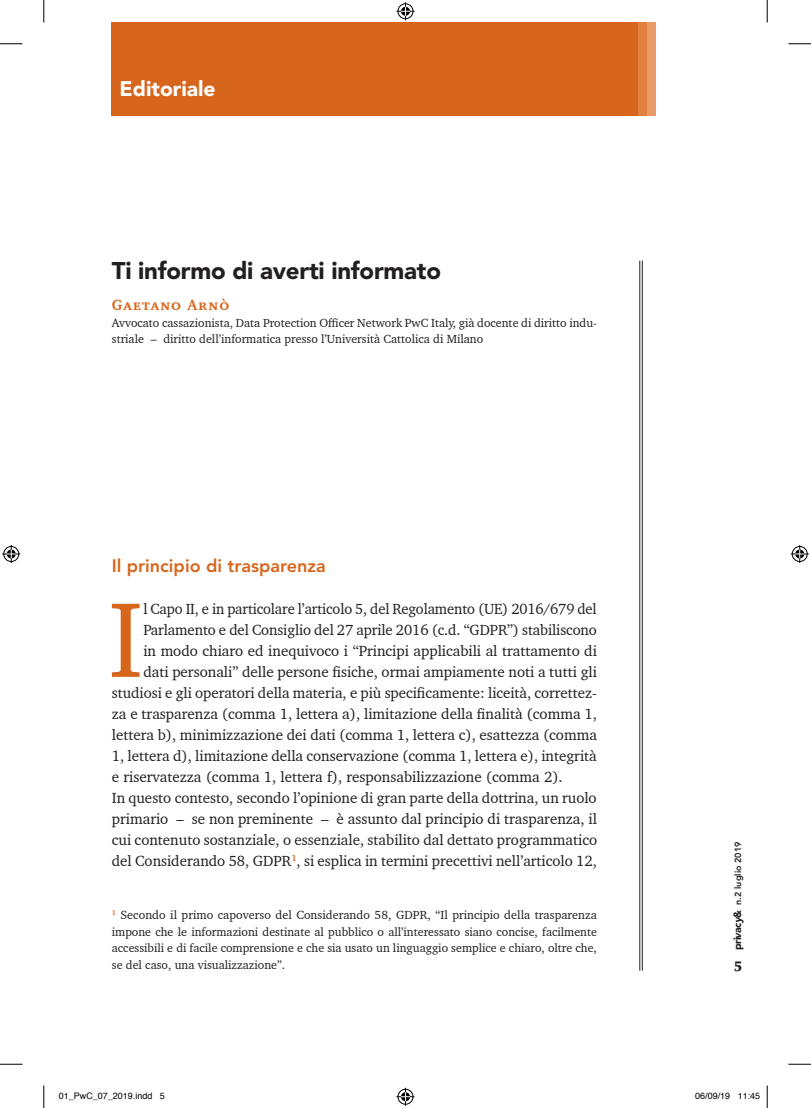
<style>
.page{position:relative;width:811px;height:1108px;background:#fff}
.page>*{position:absolute;margin:0;border:0;box-sizing:border-box;transform-origin:0 0}
.t1{font:108.9px "Charter BT Pro";color:#d8651c}
.t2{font:900 24px "Avenir LT Std";letter-spacing:-.01em;color:#231f20}
.t3{font:900 21px "Avenir LT Std";color:#fff}
.t4{font:800 18px "Avenir LT Std";color:#d8651c}
.t5{font:15px "Charter BT Pro";color:#231f20}
.t6{font:700 15px "Charter BT Pro";letter-spacing:.085em;color:#d8651c}
.t7{font:900 15px "Charter BT Pro";color:#231f20}
.t8{font:12px/16.5px "Charter BT Pro";color:#231f20}
.t9{font:9px "Helvetica";color:#000}
.t10{font:800 9px "Avenir LT Std";color:#231f20}
.s1{font-weight:900;font-size:10.5px}
.s2{font-weight:900;font-style:italic;font-size:10.5px}
</style>
<div class="page">
<hr style="left:642px;top:261px;width:1px;height:710px;background:#231f20">
<hr style="left:639px;top:261px;width:1px;height:710px;background:#231f20">
<div style="left:111px;top:22px;width:527px;height:94px;background:#d8651c"></div>
<div style="left:647px;top:22px;width:8px;height:94px;background:#e99b68"></div>
<div style="left:638px;top:22px;width:9px;height:94px;background:#e08041"></div>
<svg style="left:0;top:44px;width:22px;height:1px"></svg>
<svg style="left:788px;top:44px;width:22px;height:1px"></svg>
<svg style="left:0;top:1064px;width:22px;height:1px"></svg>
<svg style="left:788px;top:1064px;width:22px;height:1px"></svg>
<svg style="left:44px;top:0;width:1px;height:22px"></svg>
<svg style="left:44px;top:1085px;width:1px;height:23px"></svg>
<svg style="left:766px;top:0;width:1px;height:22px"></svg>
<svg style="left:766px;top:1085px;width:1px;height:23px"></svg>
<svg style="left:396px;top:2px;width:18px;height:18px"></svg>
<svg style="left:396px;top:1088px;width:18px;height:18px"></svg>
<svg style="left:2px;top:545px;width:18px;height:18px"></svg>
<svg style="left:790px;top:545px;width:18px;height:18px"></svg>
<p class="t3" style="left:119px;top:76px;width:98px">Editoriale</p>
<p class="t2" style="left:112px;top:256px;width:330px">Ti informo di averti informato</p>
<p class="t6" style="left:112px;top:295px;width:119px">Gaetano Arnò</p>
<p class="t8" style="left:112px;top:314px;width:486px">Avvocato cassazionista, Data Protection Officer Network PwC Italy, già docente di diritto indu&shy;striale – diritto dell’informatica presso l’Università Cattolica di Milano</p>
<p class="t4" style="left:112px;top:555px;width:215px">Il principio di trasparenza</p>
<p class="t1" style="left:108px;top:570px;width:37px">I</p>
<p class="t5" style="left:143px;top:599px;width:455px">l Capo II, e in particolare l’articolo 5, del Regolamento (UE) 2016/679 del</p>
<p class="t5" style="left:143px;top:620px;width:455px">Parlamento e del Consiglio del 27 aprile 2016 (c.d. “GDPR”) stabiliscono</p>
<p class="t5" style="left:143px;top:641px;width:455px">in modo chiaro ed inequivoco i “Principi applicabili al trattamento di</p>
<p class="t5" style="left:143px;top:662px;width:455px">dati personali” delle persone fisiche, ormai ampiamente noti a tutti gli</p>
<p class="t5" style="left:112px;top:683px;width:486px">studiosi e gli operatori della materia, e più specificamente: liceità, correttez-</p>
<p class="t5" style="left:112px;top:704px;width:486px">za e trasparenza (comma 1, lettera a), limitazione della finalità (comma 1,</p>
<p class="t5" style="left:112px;top:725px;width:486px">lettera b), minimizzazione dei dati (comma 1, lettera c), esattezza (comma</p>
<p class="t5" style="left:112px;top:746px;width:486px">1, lettera d), limitazione della conservazione (comma 1, lettera e), integrità</p>
<p class="t5" style="left:112px;top:767px;width:452px">e riservatezza (comma 1, lettera f), responsabilizzazione (comma 2).</p>
<p class="t5" style="left:112px;top:788px;width:486px">In questo contesto, secondo l’opinione di gran parte della dottrina, un ruolo</p>
<p class="t5" style="left:112px;top:809px;width:486px">primario – se non preminente – è assunto dal principio di trasparenza, il</p>
<p class="t5" style="left:112px;top:830px;width:486px">cui contenuto sostanziale, o essenziale, stabilito dal dettato programmatico</p>
<p class="t5" style="left:112px;top:851px;width:486px">del Considerando 58, GDPR<sup>1</sup>, si esplica in termini precettivi nell’articolo 12,</p>
<p class="t8" style="left:112px;top:907px;width:486px;text-align:justify"><sup>1</sup> Secondo il primo capoverso del Considerando 58, GDPR, “Il principio della trasparenza impone che le informazioni destinate al pubblico o all’interessato siano concise, facilmente accessibili e di facile comprensione e che sia usato un linguaggio semplice e chiaro, oltre che, se del caso, una visualizzazione”.</p>
<p class="t10" style="left:732px;top:950px;width:110px;rotate:-90deg"><span class="s1">pri</span><span class="s2">v</span><span class="s1">ac</span><span class="s2">y</span><span class="s1">&amp;</span> n.2 luglio 2019</p>
<p class="t7" style="left:734px;top:954px;width:10px">5</p>
<p class="t9" style="left:59px;top:1089px;width:108px">01_PwC_07_2019.indd 5</p>
<p class="t9" style="left:695px;top:1089px;width:67px">06/09/19 11:45</p>
</div>
